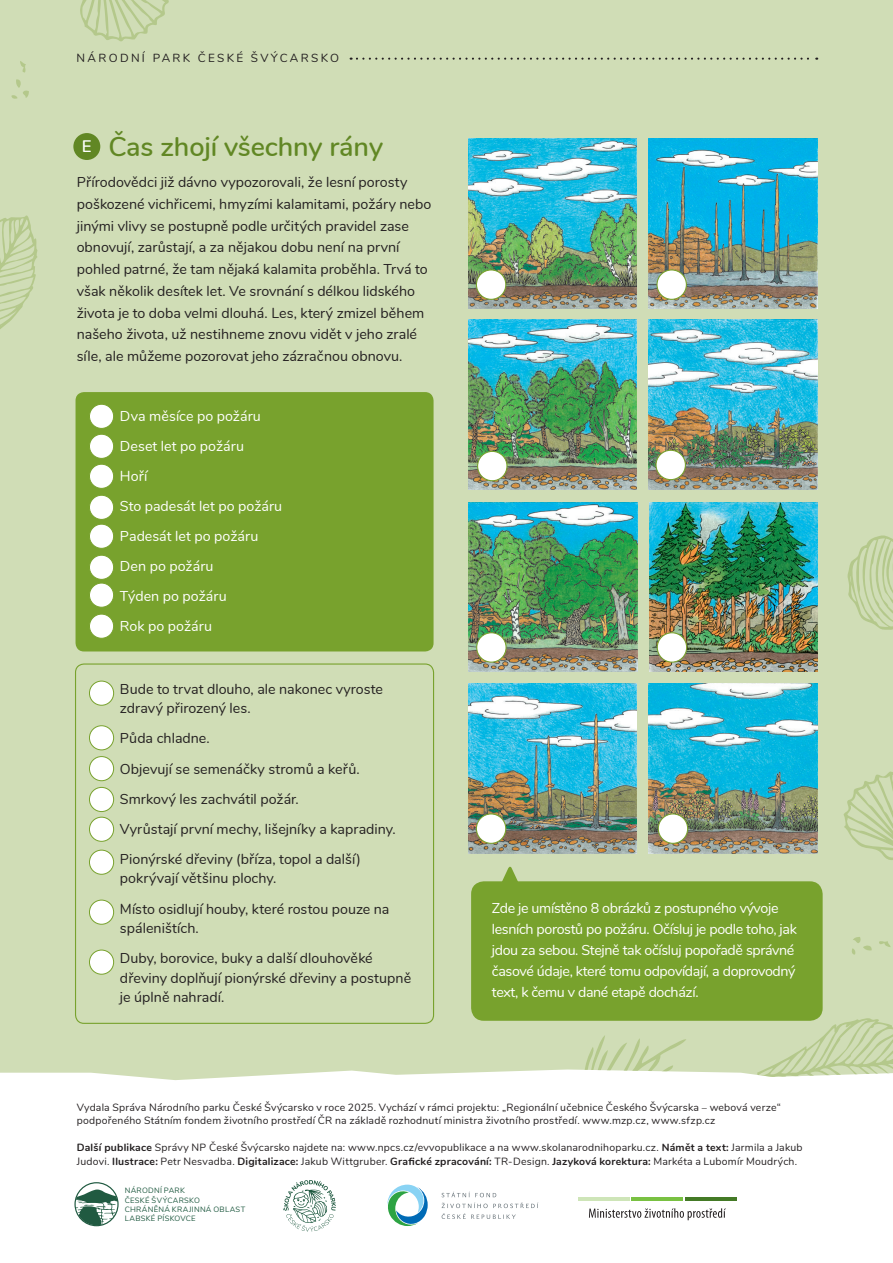
<style>
.page{position:relative;width:893px;height:1263px;background:#fff}
.page>*{position:absolute;margin:0;border:0;box-sizing:border-box;transform-origin:0 0}
.t1{font:600 27px "Nunito";letter-spacing:-.005em;color:#618724}
.t2{font:14.25px/21.8px "Nunito";color:#231f20}
.t3{font:14.25px/21px "Nunito";letter-spacing:-.025em;color:#fff}
.t4{font:14.25px/30px "Nunito";letter-spacing:.005em;color:#fff}
.t5{font:11.7px "Nunito";letter-spacing:.2em;color:#231f20}
.t6{font:10.5px/13.5px "Nunito";letter-spacing:.02em;color:#231f20}
.t7{font:7.65px/9.1px "Nunito Sans";letter-spacing:.035em;color:#205a41}
.s1{font-size:16.65px;color:#fff}
.s2{font-weight:700}
</style>
<div class="page">
<div style="left:0;top:0;width:893px;height:1080px;background:#d0ddb6"></div>
<svg style="left:843px;top:771px;width:50px;height:92px;background:#c8d7aa"></svg>
<svg style="left:847px;top:535px;width:46px;height:95px;background:#c7d6a8"></svg>
<svg style="left:879px;top:940px;width:12px;height:7px"></svg>
<svg style="left:851px;top:937px;width:21px;height:18px"></svg>
<svg style="left:578px;top:1035px;width:108px;height:45px"></svg>
<svg style="left:757px;top:1018px;width:136px;height:62px;background:#cddab2"></svg>
<svg style="left:351px;top:58px;width:466px;height:2px"></svg>
<svg style="left:0;top:215px;width:38px;height:148px;background:#c9d8ac"></svg>
<svg style="left:20px;top:61px;width:7px;height:11px"></svg>
<svg style="left:11px;top:79px;width:18px;height:20px"></svg>
<svg style="left:79px;top:0;width:91px;height:42px;background:#c8d7aa"></svg>
<div style="left:73px;top:133px;width:27px;height:27px;background:#618724;border-radius:50%"></div>
<hr style="left:578px;top:1197px;width:52px;height:3px;background:#cee5b8">
<hr style="left:632px;top:1197px;width:51px;height:3px;background:#79c142">
<hr style="left:685px;top:1197px;width:52px;height:3px;background:#447a26">
<svg style="left:589px;top:1208px;width:137px;height:12px"></svg>
<svg style="left:387px;top:1184px;width:41px;height:42px"></svg>
<svg style="left:442px;top:1192px;width:96px;height:27px"></svg>
<div style="left:74px;top:1182px;width:45px;height:44px;border:1px solid #205a41;border-radius:50%"></div>
<svg style="left:75px;top:1189px;width:43px;height:36px"></svg>
<svg style="left:283px;top:1180px;width:53px;height:51px"></svg>
<div style="left:76px;top:392px;width:358px;height:259px;background:#78a22d;border-radius:9px"></div>
<div style="left:89px;top:404px;width:25px;height:24px;background:#fff;border-radius:50%"></div>
<div style="left:89px;top:404px;width:25px;height:25px;border:1px solid #78a22d;border-radius:50%"></div>
<div style="left:89px;top:434px;width:25px;height:24px;background:#fff;border-radius:50%"></div>
<div style="left:89px;top:434px;width:25px;height:25px;border:1px solid #78a22d;border-radius:50%"></div>
<div style="left:89px;top:464px;width:25px;height:24px;background:#fff;border-radius:50%"></div>
<div style="left:89px;top:464px;width:25px;height:25px;border:1px solid #78a22d;border-radius:50%"></div>
<div style="left:89px;top:495px;width:25px;height:24px;background:#fff;border-radius:50%"></div>
<div style="left:89px;top:495px;width:25px;height:25px;border:1px solid #78a22d;border-radius:50%"></div>
<div style="left:89px;top:524px;width:25px;height:24px;background:#fff;border-radius:50%"></div>
<div style="left:89px;top:524px;width:25px;height:25px;border:1px solid #78a22d;border-radius:50%"></div>
<div style="left:89px;top:555px;width:25px;height:24px;background:#fff;border-radius:50%"></div>
<div style="left:89px;top:555px;width:25px;height:25px;border:1px solid #78a22d;border-radius:50%"></div>
<div style="left:89px;top:583px;width:25px;height:24px;background:#fff;border-radius:50%"></div>
<div style="left:89px;top:583px;width:25px;height:25px;border:1px solid #78a22d;border-radius:50%"></div>
<div style="left:89px;top:614px;width:25px;height:24px;background:#fff;border-radius:50%"></div>
<div style="left:89px;top:614px;width:25px;height:25px;border:1px solid #78a22d;border-radius:50%"></div>
<img style="left:648px;top:320px;width:169px;height:169px">
<div style="left:656px;top:450px;width:29px;height:30px;background:#fff;border-radius:50%"></div>
<div style="left:655px;top:450px;width:31px;height:30px;border:1px solid #78a22d;border-radius:50%"></div>
<img style="left:468px;top:502px;width:169px;height:170px">
<div style="left:477px;top:633px;width:29px;height:29px;background:#fff;border-radius:50%"></div>
<div style="left:476px;top:632px;width:31px;height:31px;border:1px solid #78a22d;border-radius:50%"></div>
<img style="left:649px;top:502px;width:168px;height:170px">
<div style="left:657px;top:633px;width:30px;height:29px;background:#fff;border-radius:50%"></div>
<div style="left:657px;top:632px;width:30px;height:31px;border:1px solid #78a22d;border-radius:50%"></div>
<img style="left:468px;top:683px;width:169px;height:170px">
<div style="left:476px;top:814px;width:30px;height:29px;background:#fff;border-radius:50%"></div>
<div style="left:476px;top:813px;width:30px;height:31px;border:1px solid #78a22d;border-radius:50%"></div>
<img style="left:649px;top:683px;width:169px;height:170px">
<div style="left:658px;top:814px;width:30px;height:29px;background:#fff;border-radius:50%"></div>
<div style="left:658px;top:813px;width:30px;height:31px;border:1px solid #78a22d;border-radius:50%"></div>
<img style="left:468px;top:138px;width:169px;height:170px">
<div style="left:476px;top:270px;width:30px;height:29px;background:#fff;border-radius:50%"></div>
<div style="left:476px;top:269px;width:30px;height:31px;border:1px solid #78a22d;border-radius:50%"></div>
<img style="left:648px;top:138px;width:169px;height:170px">
<div style="left:657px;top:270px;width:29px;height:29px;background:#fff;border-radius:50%"></div>
<div style="left:656px;top:269px;width:31px;height:31px;border:1px solid #78a22d;border-radius:50%"></div>
<img style="left:468px;top:320px;width:169px;height:169px">
<div style="left:478px;top:451px;width:29px;height:30px;background:#fff;border-radius:50%"></div>
<div style="left:477px;top:451px;width:30px;height:30px;border:1px solid #78a22d;border-radius:50%"></div>
<svg style="left:495px;top:864px;width:30px;height:17px"></svg>
<div style="left:471px;top:881px;width:352px;height:140px;background:#78a22d;border-radius:13px"></div>
<div style="left:75px;top:663px;width:359px;height:361px;border:1px solid #78a22d;border-radius:9px"></div>
<div style="left:89px;top:681px;width:25px;height:24px;background:#fff;border-radius:50%"></div>
<div style="left:89px;top:681px;width:25px;height:25px;border:1px solid #78a22d;border-radius:50%"></div>
<div style="left:89px;top:726px;width:25px;height:24px;background:#fff;border-radius:50%"></div>
<div style="left:89px;top:725px;width:25px;height:25px;border:1px solid #78a22d;border-radius:50%"></div>
<div style="left:89px;top:756px;width:25px;height:25px;background:#fff;border-radius:50%"></div>
<div style="left:89px;top:756px;width:25px;height:25px;border:1px solid #78a22d;border-radius:50%"></div>
<div style="left:89px;top:787px;width:25px;height:24px;background:#fff;border-radius:50%"></div>
<div style="left:89px;top:787px;width:25px;height:25px;border:1px solid #78a22d;border-radius:50%"></div>
<div style="left:89px;top:817px;width:25px;height:24px;background:#fff;border-radius:50%"></div>
<div style="left:89px;top:817px;width:25px;height:25px;border:1px solid #78a22d;border-radius:50%"></div>
<div style="left:89px;top:850px;width:25px;height:24px;background:#fff;border-radius:50%"></div>
<div style="left:89px;top:850px;width:25px;height:25px;border:1px solid #78a22d;border-radius:50%"></div>
<div style="left:89px;top:900px;width:25px;height:24px;background:#fff;border-radius:50%"></div>
<div style="left:89px;top:900px;width:25px;height:25px;border:1px solid #78a22d;border-radius:50%"></div>
<div style="left:89px;top:950px;width:25px;height:24px;background:#fff;border-radius:50%"></div>
<div style="left:89px;top:949px;width:25px;height:26px;border:1px solid #78a22d;border-radius:50%"></div>
<p class="t5" style="left:77px;top:50px;width:264px">NÁRODNÍ PARK ČESKÉ ŠVÝCARSKO</p>
<h1 class="t1" style="left:82px;top:129px;width:303px"><span class="s1">E</span> Čas zhojí všechny rány</h1>
<p class="t2" style="left:77px;top:172px;width:356px">Přírodovědci již dávno vypozorovali, že lesní porosty poškozené vichřicemi, hmyzími kalamitami, požáry nebo jinými vlivy se postupně podle určitých pravidel zase obnovují, zarůstají, a za nějakou dobu není na první pohled patrné, že tam nějaká kalamita proběhla. Trvá to však několik desítek let. Ve srovnání s délkou lidského života je to doba velmi dlouhá. Les, který zmizel během našeho života, už nestihneme znovu vidět v jeho zralé síle, ale můžeme pozorovat jeho zázračnou obnovu.</p>
<p class="t4" style="left:120px;top:402px;width:164px">Dva měsíce po požáru<br>Deset let po požáru<br>Hoří<br>Sto padesát let po požáru<br>Padesát let po požáru<br>Den po požáru<br>Týden po požáru<br>Rok po požáru</p>
<p class="t2" style="left:120px;top:679px;width:265px;line-height:19.5px">Bude to trvat dlouho, ale nakonec vyroste zdravý přirozený les.</p>
<p class="t2" style="left:120px;top:724px;width:277px;line-height:30.2px">Půda chladne.<br>Objevují se semenáčky stromů a keřů.<br>Smrkový les zachvátil požár.<br>Vyrůstají první mechy, lišejníky a kapradiny.<br>Pionýrské dřeviny (bříza, topol a další)</p>
<p class="t2" style="left:120px;top:864px;width:271px;line-height:30.2px">pokrývají většinu plochy.<br>Místo osidlují houby, které rostou pouze na</p>
<p class="t2" style="left:120px;top:913px;width:254px;line-height:30.2px">spáleništích.<br>Duby, borovice, buky a další dlouhověké</p>
<p class="t2" style="left:120px;top:968px;width:293px;line-height:19.5px">dřeviny doplňují pionýrské dřeviny a postupně je úplně nahradí.</p>
<p class="t3" style="left:492px;top:897px;width:307px">Zde je umístěno 8 obrázků z postupného vývoje lesních porostů po požáru. Očísluj je podle toho, jak jdou za sebou. Stejně tak očísluj popořadě správné časové údaje, které tomu odpovídají, a doprovodný text, k čemu v dané etapě dochází.</p>
<p class="t6" style="left:77px;top:1100px;width:706px">Vydala Správa Národního parku České Švýcarsko v roce 2025. Vychází v rámci projektu: „Regionální učebnice Českého Švýcarska – webová verze“ podpořeného Státním fondem životního prostředí ČR na základě rozhodnutí ministra životního prostředí. www.mzp.cz, www.sfzp.cz</p>
<p class="t6" style="left:77px;top:1141px;width:727px"><span class="s2">Další publikace</span> Správy NP České Švýcarsko najdete na: www.npcs.cz/evvopublikace a na www.skolanarodnihoparku.cz. <span class="s2">Námět a text:</span> Jarmila a Jakub<br>Judovi. <span class="s2">Ilustrace:</span> Petr Nesvadba. <span class="s2">Digitalizace:</span> Jakub Wittgruber. <span class="s2">Grafické zpracování:</span> TR-Design. <span class="s2">Jazyková korektura:</span> Markéta a Lubomír Moudrých.</p>
<p class="t7" style="left:125px;top:1186px;width:122px">NÁRODNÍ PARK<br>ČESKÉ ŠVÝCARSKO<br>CHRÁNĚNÁ KRAJINNÁ OBLAST<br>LABSKÉ PÍSKOVCE</p>
</div>
